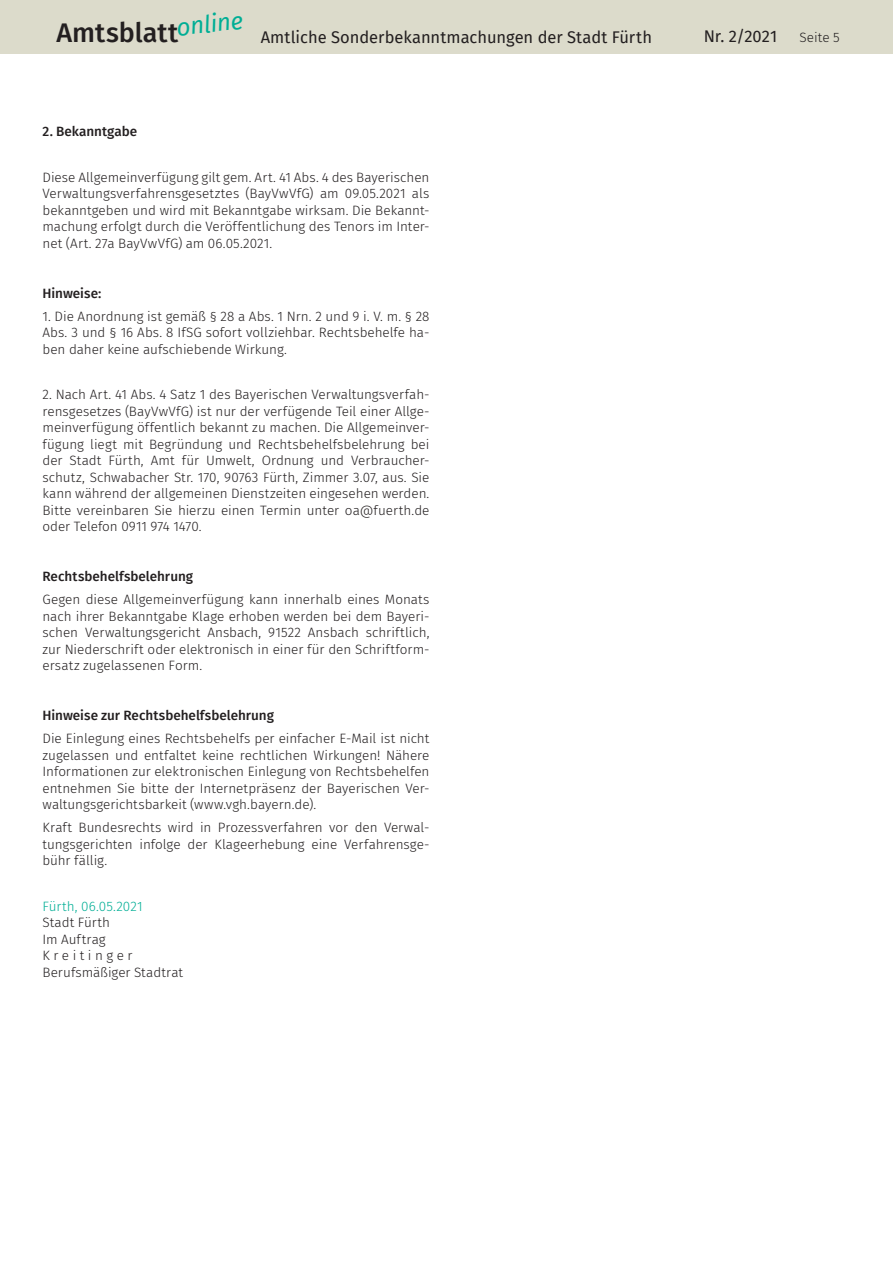
<style>
.page{position:relative;width:893px;height:1263px;background:#fff}
.page>*{position:absolute;margin:0;border:0;box-sizing:border-box;transform-origin:0 0}
.t1{font:500 27px "Fira Sans";letter-spacing:.005em;color:#231f20}
.t2{font:italic 24px "Fira Sans";color:#00ae95}
.t3{font:16.5px "Fira Sans";color:#231f20}
.t4{font:300 13.5px/16.5px "Fira Sans";letter-spacing:-.005em;color:#231f20;text-align:justify}
.t5{font:500 13.5px "Fira Sans";color:#231f20}
.t6{font:300 13.5px "Fira Sans";letter-spacing:.01em;color:#00ae95}
</style>
<div class="page">
<div style="left:0;top:0;width:893px;height:53px;background:#dcdbcb"></div>
<h2 class="t2" style="left:175px;top:9px;width:68px;rotate:-6deg">online</h2>
<h1 class="t1" style="left:56px;top:11px;width:124px">Amtsblatt</h1>
<p class="t3" style="left:261px;top:24px;width:393px">Amtliche Sonderbekanntmachungen der Stadt Fürth</p>
<p class="t5" style="left:43px;top:120px;width:96px">2. Bekanntgabe</p>
<p class="t4" style="left:43px;top:169px;width:388px">Diese Allgemeinverfügung gilt gem. Art. 41 Abs. 4 des Bayerischen Verwaltungsverfahrensgesetztes (BayVwVfG) am 09.05.2021 als bekanntgeben und wird mit Bekanntgabe wirksam. Die Bekannt&shy;machung erfolgt durch die Veröffentlichung des Tenors im Inter&shy;net (Art. 27a BayVwVfG) am 06.05.2021.</p>
<p class="t5" style="left:43px;top:282px;width:60px">Hinweise:</p>
<p class="t4" style="left:43px;top:308px;width:388px">1. Die Anordnung ist gemäß § 28 a Abs. 1 Nrn. 2 und 9 i. V. m. § 28<br>Abs. 3 und § 16 Abs. 8 IfSG sofort vollziehbar. Rechtsbehelfe ha&shy;ben daher keine aufschiebende Wirkung.</p>
<p class="t4" style="left:43px;top:386px;width:388px">2. Nach Art. 41 Abs. 4 Satz 1 des Bayerischen Verwaltungsverfah&shy;rensgesetzes (BayVwVfG) ist nur der verfügende Teil einer Allge&shy;meinverfügung öffentlich bekannt zu machen. Die Allgemeinver&shy;fügung liegt mit Begründung und Rechtsbehelfsbelehrung bei der Stadt Fürth, Amt für Umwelt, Ordnung und Verbraucher&shy;schutz, Schwabacher Str. 170, 90763 Fürth, Zimmer 3.07, aus. Sie kann während der allgemeinen Dienstzeiten eingesehen werden.<br>Bitte vereinbaren Sie hierzu einen Termin unter oa@fuerth.de oder Telefon 0911 974 1470.</p>
<p class="t5" style="left:43px;top:566px;width:152px">Rechtsbehelfsbelehrung</p>
<p class="t4" style="left:43px;top:591px;width:388px">Gegen diese Allgemeinverfügung kann innerhalb eines Monats nach ihrer Bekanntgabe Klage erhoben werden bei dem Bayeri&shy;schen Verwaltungsgericht Ansbach, 91522 Ansbach schriftlich, zur Niederschrift oder elektronisch in einer für den Schriftform&shy;ersatz zugelassenen Form.</p>
<p class="t5" style="left:43px;top:705px;width:233px">Hinweise zur Rechtsbehelfsbelehrung</p>
<p class="t4" style="left:43px;top:730px;width:388px">Die Einlegung eines Rechtsbehelfs per einfacher E-Mail ist nicht zugelassen und entfaltet keine rechtlichen Wirkungen! Nähere Informationen zur elektronischen Einlegung von Rechtsbehelfen entnehmen Sie bitte der Internetpräsenz der Bayerischen Ver&shy;waltungsgerichtsbarkeit (www.vgh.bayern.de).</p>
<p class="t4" style="left:43px;top:819px;width:388px">Kraft Bundesrechts wird in Prozessverfahren vor den Verwal&shy;tungsgerichten infolge der Klageerhebung eine Verfahrensge&shy;bühr fällig.</p>
<p class="t6" style="left:43px;top:896px;width:102px">Fürth, 06.05.2021</p>
<p class="t4" style="left:43px;top:914px;width:142px;text-align:left">Stadt Fürth<br>Im Auftrag<br>K r e i t i n g e r<br>Berufsmäßiger Stadtrat</p>
<p class="t3" style="left:704px;top:24px;width:75px">Nr. 2/2021</p>
<p class="t4" style="left:799px;top:29px;width:42px">Seite 5</p>
</div>
